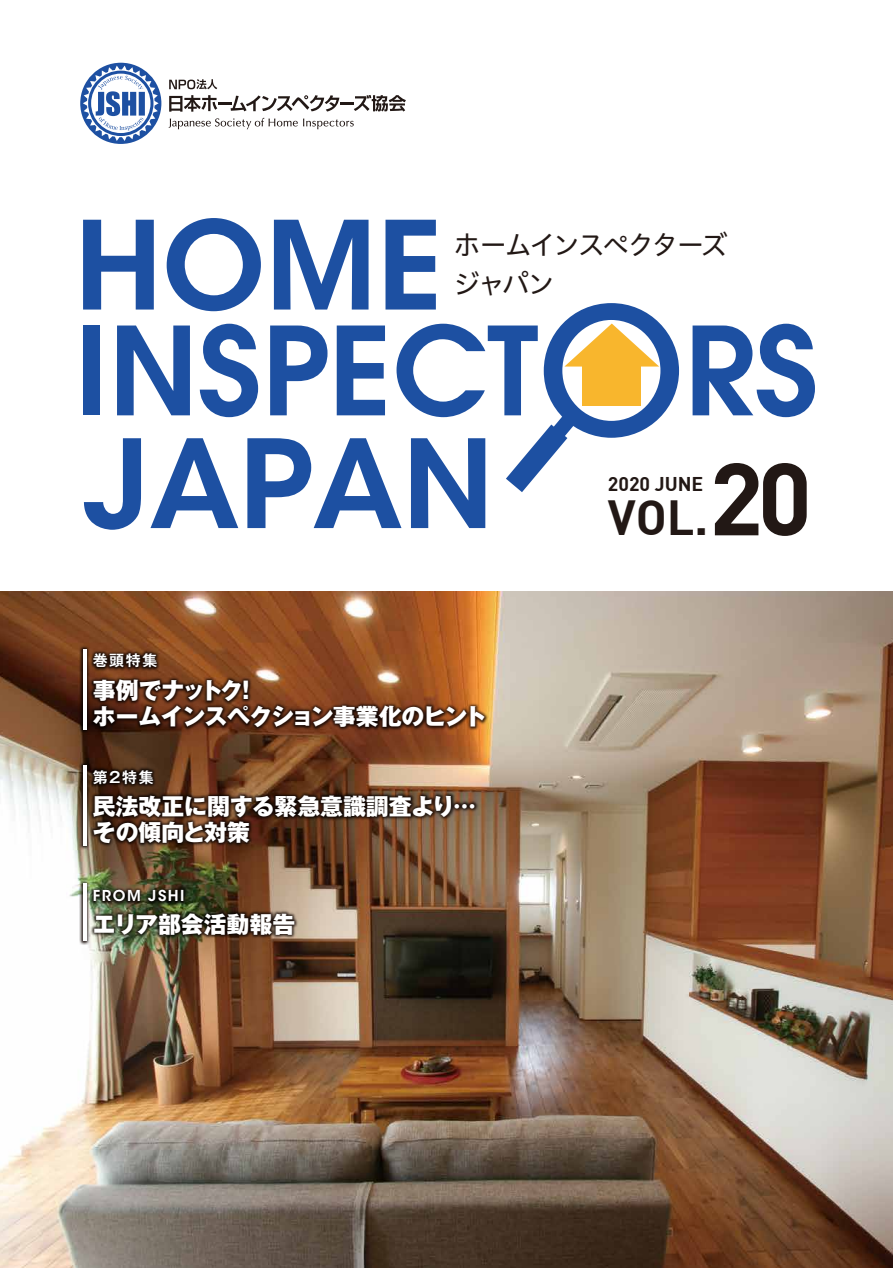
<style>
.page{position:relative;width:893px;height:1268px;background:#fff}
.page>*{position:absolute;margin:0;border:0;box-sizing:border-box;transform-origin:0 0}
.t1{font:600 121.35px/218.4px "ITC Avant Garde Std";color:#1d50a2}
.t2{font:48.3px "DIN Bold";color:#221815}
.t3{font:27px/38.4px "Hiragino UD Sans Std W4";letter-spacing:-.075em;color:#221815}
.t4{font:800 22.8px/26.1px "Gothic MB101 Pro";color:#fff}
.t5{font:800 22.8px/26.1px "Gothic MB101 Pro";letter-spacing:-.03em;color:#fff}
.t6{font:19.5px "DIN Bold";color:#221815}
.t7{font:600 15px "ITC Avant Garde Std";letter-spacing:.1em;color:#fff}
.t8{font:700 15px "Gothic MB101 Pro De";letter-spacing:.1em;color:#fff}
.s1{font-size:100.65px}
</style>
<div class="page">
<img style="left:0;top:591px;width:893px;height:676px">
<img style="left:28px;top:593px;width:512px;height:403px">
<hr style="left:83px;top:648px;width:3px;height:81px;background:#fff">
<hr style="left:83px;top:764px;width:3px;height:81px;background:#fff">
<hr style="left:83px;top:883px;width:3px;height:57px;background:#fff">
<svg style="left:169px;top:79px;width:48px;height:10px"></svg>
<svg style="left:168px;top:118px;width:186px;height:11px"></svg>
<svg style="left:169px;top:95px;width:48px;height:17px"></svg>
<hr style="left:218px;top:102px;width:14px;height:3px;background:#221815">
<svg style="left:231px;top:95px;width:108px;height:16px"></svg>
<hr style="left:340px;top:102px;width:14px;height:3px;background:#221815">
<svg style="left:354px;top:95px;width:52px;height:16px"></svg>
<svg style="left:80px;top:63px;width:81px;height:81px"></svg>
<div style="left:83px;top:325px;width:17px;height:90px;background:#1d50a2"></div>
<svg style="left:117px;top:325px;width:73px;height:90px"></svg>
<svg style="left:200px;top:323px;width:58px;height:94px"></svg>
<svg style="left:270px;top:325px;width:57px;height:90px"></svg>
<svg style="left:337px;top:325px;width:48px;height:90px"></svg>
<svg style="left:693px;top:323px;width:122px;height:94px"></svg>
<svg style="left:397px;top:303px;width:282px;height:189px"></svg>
<h1 class="t1" style="left:75px;top:156px;width:421px">HOME<br>JAPAN</h1>
<p class="t3" style="left:453px;top:224px;width:276px">ホームインスペクターズジャパン</p>
<h2 class="t2" style="left:608px;top:486px;width:206px">VOL.<span class="s1">20</span></h2>
<p class="t6" style="left:608px;top:471px;width:97px">2020 JUNE</p>
<p class="t8" style="left:93px;top:648px;width:66px">巻頭特集</p>
<p class="t5" style="left:93px;top:674px;width:396px">事例でナットク！<br>ホームインスペクション事業化のヒント</p>
<p class="t8" style="left:93px;top:764px;width:62px">第2特集</p>
<p class="t4" style="left:93px;top:790px;width:385px">民法改正に関する緊急意識調査より…その傾向と対策</p>
<p class="t7" style="left:93px;top:886px;width:93px">FROM JSHI</p>
<p class="t4" style="left:93px;top:907px;width:204px">エリア部会活動報告</p>
</div>
